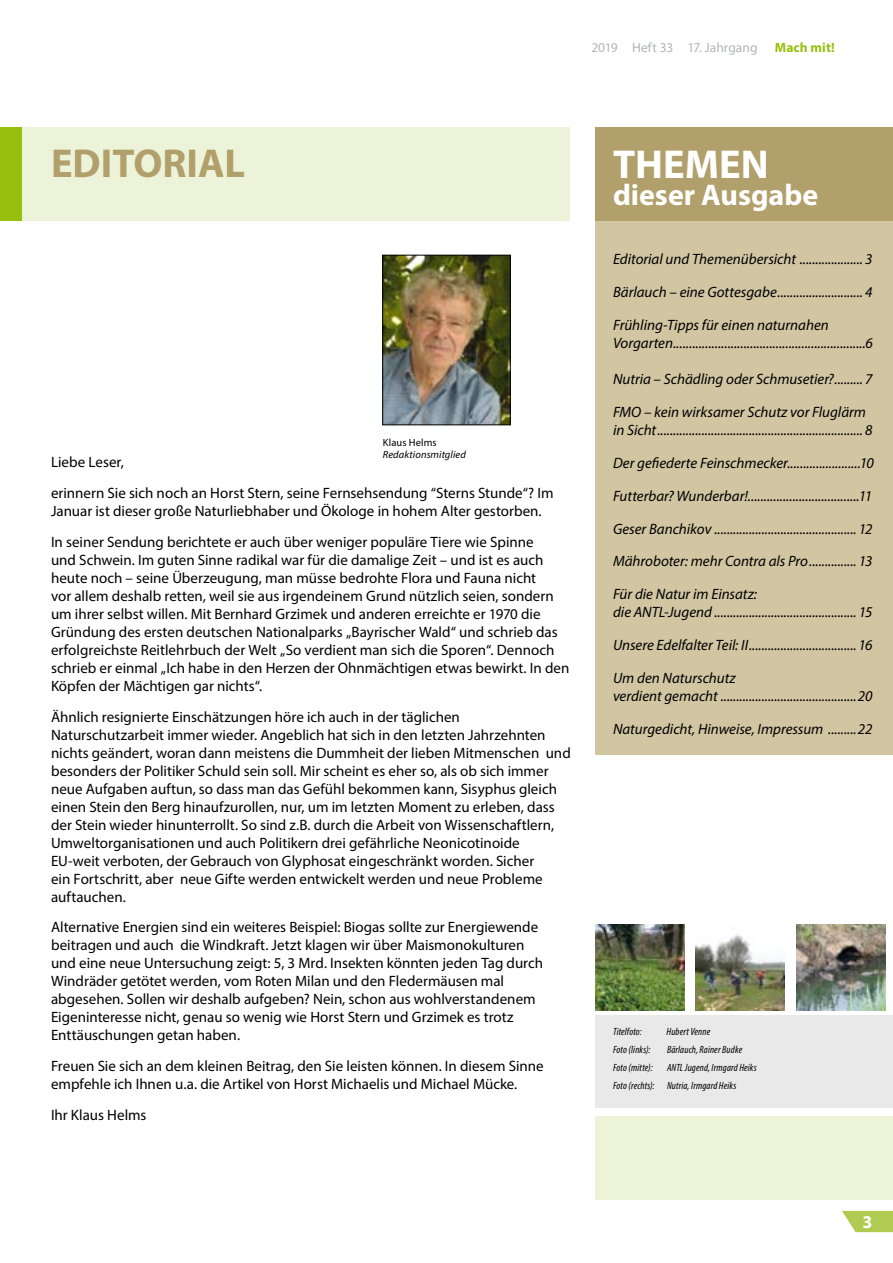
<style>
.page{position:relative;width:893px;height:1263px;background:#fff}
.page>*{position:absolute;margin:0;border:0;box-sizing:border-box;transform-origin:0 0}
.t1{font:700 40.5px "Myriad Pro";color:#b1a06b}
.t2{font:700 40.5px "Myriad Pro";color:#fff}
.t3{font:700 30px "Myriad Pro";color:#fff}
.t4{font:700 18px "Myriad Pro";color:#fff}
.t5{font:15px/18px "Myriad Pro";color:#000}
.t6{font:italic 15px/32.8px "Myriad Pro";color:#000}
.t7{font:13.5px "Myriad Pro";color:#b3b5b6}
.t8{font:700 13.5px "Myriad Pro";letter-spacing:.01em;color:#97bf0d}
.t9{font:italic condensed 10.5px/18px "Myriad Pro";letter-spacing:.01em;color:#000}
.t10{font:italic 10.5px "Myriad Pro";letter-spacing:.01em;color:#000}
.t11{font:10.5px "Myriad Pro";letter-spacing:.01em;color:#000}
.s1{font-style:italic}
</style>
<div class="page">
<svg style="left:842px;top:1211px;width:51px;height:21px"></svg>
<img style="left:696px;top:934px;width:89px;height:77px">
<div style="left:595px;top:128px;width:298px;height:627px;background:#d1c5a2"></div>
<div style="left:595px;top:128px;width:298px;height:93px;background:#b1a06b"></div>
<div style="left:21px;top:128px;width:549px;height:93px;background:#edf3d9"></div>
<div style="left:0;top:128px;width:21px;height:93px;background:#97bf0d"></div>
<div style="left:595px;top:1116px;width:298px;height:83px;background:#edf3d9"></div>
<div style="left:595px;top:1016px;width:298px;height:92px;background:#e9e9ea"></div>
<img style="left:384px;top:257px;width:125px;height:166px">
<div style="left:382px;top:255px;width:129px;height:170px;border:1px solid #000"></div>
<img style="left:796px;top:925px;width:89px;height:86px">
<img style="left:595px;top:925px;width:90px;height:86px">
<p class="t7" style="left:591px;top:39px;width:168px">2019 Heft 33 17. Jahrgang</p>
<p class="t8" style="left:775px;top:39px;width:62px">Mach mit!</p>
<h1 class="t1" style="left:51px;top:137px;width:196px">EDITORIAL</h1>
<h1 class="t2" style="left:613px;top:138px;width:157px">THEMEN</h1>
<h2 class="t3" style="left:613px;top:175px;width:207px">dieser Ausgabe</h2>
<p class="t11" style="left:383px;top:436px;width:56px">Klaus Helms</p>
<p class="t10" style="left:383px;top:448px;width:85px">Redaktionsmitglied</p>
<p class="t5" style="left:51px;top:447px;width:504px;line-height:30.8px">Liebe Leser,<br>erinnern Sie sich noch an Horst Stern, seine Fernsehsendung “Sterns Stunde“? Im</p>
<p class="t5" style="left:51px;top:495px;width:492px;line-height:30.8px">Januar ist dieser große Naturliebhaber und Ökologe in hohem Alter gestorben.<br>In seiner Sendung berichtete er auch über weniger populäre Tiere wie Spinne</p>
<p class="t5" style="left:51px;top:550px;width:520px">und Schwein. Im guten Sinne radikal war für die damalige Zeit – und ist es auch heute noch – seine Überzeugung, man müsse bedrohte Flora und Fauna nicht<br>vor allem deshalb retten, weil sie aus irgendeinem Grund nützlich seien, sondern um ihrer selbst willen. Mit Bernhard Grzimek und anderen erreichte er 1970 die Gründung des ersten deutschen Nationalparks „Bayrischer Wald“ und schrieb das erfolgreichste Reitlehrbuch der Welt „So verdient man sich die Sporen“. Dennoch schrieb er einmal „Ich habe in den Herzen der Ohnmächtigen etwas bewirkt. In den Köpfen der Mächtigen gar nichts“.</p>
<p class="t5" style="left:51px;top:707px;width:521px">Ähnlich resignierte Einschätzungen höre ich auch in der täglichen Naturschutzarbeit immer wieder. Angeblich hat sich in den letzten Jahrzehnten nichts geändert, woran dann meistens die Dummheit der lieben Mitmenschen und besonders der Politiker Schuld sein soll. Mir scheint es eher so, als ob sich immer neue Aufgaben auftun, so dass man das Gefühl bekommen kann, Sisyphus gleich einen Stein den Berg hinaufzurollen, nur, um im letzten Moment zu erleben, dass der Stein wieder hinunterrollt. So sind z.B. durch die Arbeit von Wissenschaftlern, Umweltorganisationen und auch Politikern drei gefährliche Neonicotinoide EU-weit verboten, der Gebrauch von Glyphosat eingeschränkt worden. Sicher<br>ein Fortschritt, aber neue Gifte werden entwickelt werden und neue Probleme auftauchen.</p>
<p class="t5" style="left:51px;top:918px;width:493px">Alternative Energien sind ein weiteres Beispiel: Biogas sollte zur Energiewende beitragen und auch die Windkraft. Jetzt klagen wir über Maismonokulturen und eine neue Untersuchung zeigt: 5, 3 Mrd. Insekten könnten jeden Tag durch Windräder getötet werden, vom Roten Milan und den Fledermäusen mal abgesehen. Sollen wir deshalb aufgeben? Nein, schon aus wohlverstandenem Eigeninteresse nicht, genau so wenig wie Horst Stern und Grzimek es trotz Enttäuschungen getan haben.</p>
<p class="t5" style="left:51px;top:1057px;width:494px">Freuen Sie sich an dem kleinen Beitrag, den Sie leisten können. In diesem Sinne empfehle ich Ihnen u.a. die Artikel von Horst Michaelis und Michael Mücke.</p>
<p class="t5" style="left:51px;top:1105px;width:97px">Ihr Klaus Helms</p>
<p class="t6" style="left:613px;top:243px;width:261px;text-align:justify">Editorial und Themenübersicht .................... 3<br>Bärlauch – eine Gottesgabe........................... 4<br>Frühling-Tipps für einen naturnahen</p>
<p class="t5" style="left:613px;top:334px;width:261px"><span class="s1">Vorgarten</span>............................................................<span class="s1">6</span></p>
<p class="t6" style="left:613px;top:362px;width:261px">Nutria – Schädling oder Schmusetier?......... 7<br>FMO – kein wirksamer Schutz vor Fluglärm</p>
<p class="t6" style="left:613px;top:413px;width:262px">in Sicht................................................................. 8<br>Der gefiederte Feinschmecker.......................10<br>Futterbar? Wunderbar!...................................11<br>Geser Banchikov ............................................. 12<br>Mähroboter: mehr Contra als Pro............... 13<br>Für die Natur im Einsatz:</p>
<p class="t6" style="left:613px;top:596px;width:261px;text-align:justify">die ANTL-Jugend ............................................. 15<br>Unsere Edelfalter Teil: II..................................16<br>Um den Naturschutz</p>
<p class="t6" style="left:613px;top:679px;width:261px">verdient gemacht ...........................................20<br>Naturgedicht, Hinweise, Impressum .........22</p>
<p class="t9" style="left:613px;top:1022px;width:30px">Titelfoto:</p>
<p class="t9" style="left:666px;top:1022px;width:45px">Hubert Venne</p>
<p class="t9" style="left:613px;top:1040px;width:39px">Foto (links):</p>
<p class="t9" style="left:667px;top:1040px;width:77px">Bärlauch, Rainer Budke</p>
<p class="t9" style="left:613px;top:1058px;width:41px">Foto (mitte):</p>
<p class="t9" style="left:613px;top:1058px;width:145px;text-indent:54px">ANTL Jugend, Irmgard Heiks<br>Foto (rechts): Nutria, Irmgard Heiks</p>
<p class="t4" style="left:862px;top:1210px;width:11px">3</p>
</div>
